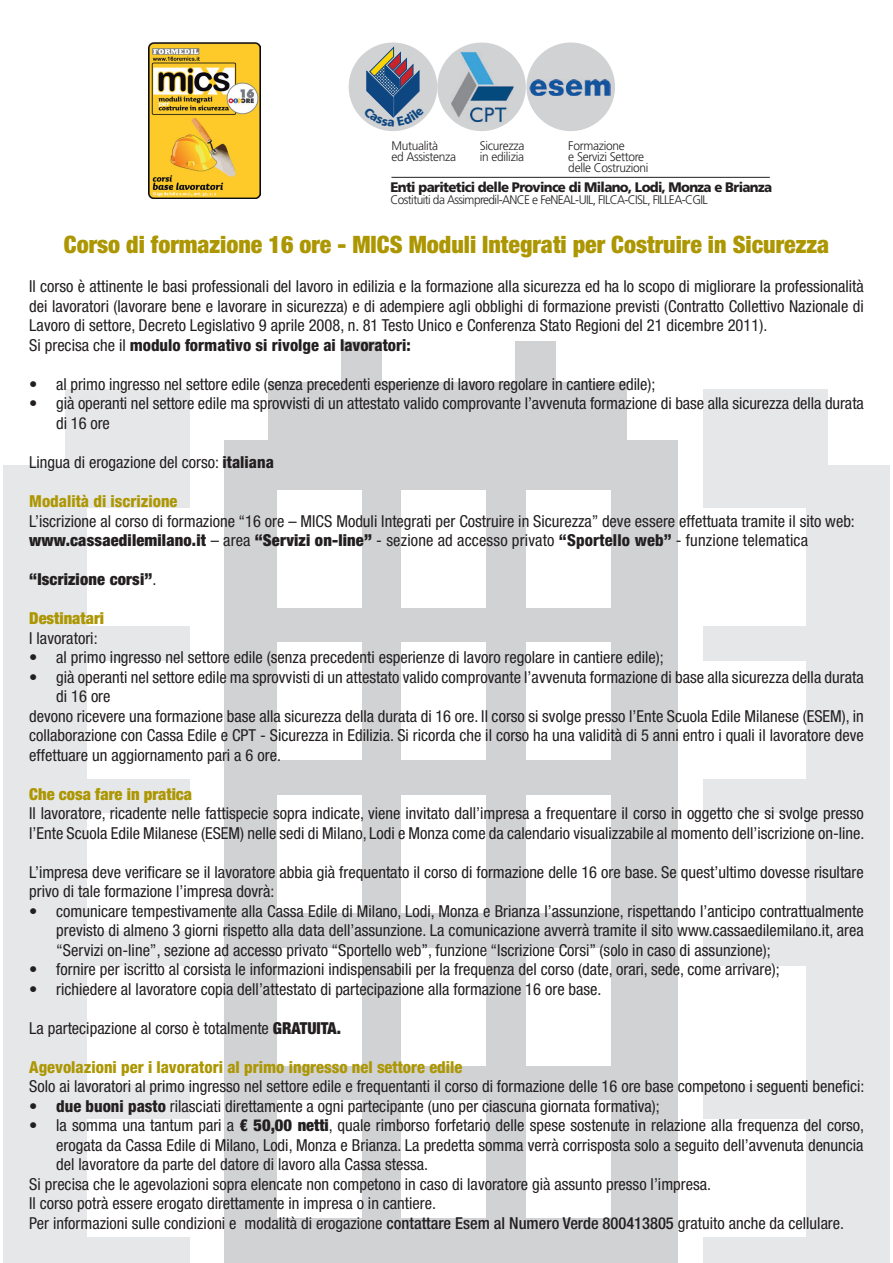
<style>
.page{position:relative;width:893px;height:1263px;background:#fff}
.page>*{position:absolute;margin:0;border:0;box-sizing:border-box;transform-origin:0 0}
.t1{font:900 condensed 24px "Helvetica Neue LT Std";color:#ac9601}
.t2{font:condensed 16.5px/19.5px "Helvetica Neue LT Std";color:#231f20}
.t3{font:800 condensed 16.5px "Helvetica Neue LT Std";color:#ac9601}
.t4{font:900 condensed 16.5px "Helvetica Neue LT Std";color:#ac9601}
.t5{font:900 condensed 16.5px "Helvetica Neue LT Std";letter-spacing:.01em;color:#231f20}
.t6{font:900 13.8px "Frutiger";letter-spacing:-.05em;color:#231f20;scale:.96 1}
.t7{font:300 12.45px/11.1px "Frutiger";letter-spacing:-.025em;color:#231f20;scale:.96 1}
.t8{font:300 12.45px "Frutiger";letter-spacing:-.05em;color:#231f20;scale:.96 1}
.s1{font-weight:800}
.s2{font-weight:900}
.s3{font-weight:400}
.s4{font-weight:500}
</style>
<div class="page">
<div style="left:224px;top:440px;width:454px;height:823px;background:#d1d2d4"></div>
<div style="left:268px;top:382px;width:359px;height:87px;background:#d1d2d4"></div>
<div style="left:341px;top:341px;width:41px;height:66px;background:#d1d2d4"></div>
<div style="left:515px;top:341px;width:40px;height:66px;background:#d1d2d4"></div>
<div style="left:277px;top:490px;width:84px;height:117px;background:#fff"></div>
<div style="left:277px;top:643px;width:84px;height:117px;background:#fff"></div>
<div style="left:277px;top:795px;width:84px;height:117px;background:#fff"></div>
<div style="left:277px;top:948px;width:84px;height:117px;background:#fff"></div>
<div style="left:277px;top:1101px;width:84px;height:117px;background:#fff"></div>
<div style="left:402px;top:490px;width:84px;height:117px;background:#fff"></div>
<div style="left:402px;top:643px;width:84px;height:117px;background:#fff"></div>
<div style="left:402px;top:795px;width:84px;height:117px;background:#fff"></div>
<div style="left:402px;top:948px;width:84px;height:117px;background:#fff"></div>
<div style="left:402px;top:1101px;width:84px;height:117px;background:#fff"></div>
<div style="left:526px;top:490px;width:84px;height:117px;background:#fff"></div>
<div style="left:526px;top:643px;width:84px;height:117px;background:#fff"></div>
<div style="left:526px;top:795px;width:84px;height:117px;background:#fff"></div>
<div style="left:526px;top:948px;width:84px;height:117px;background:#fff"></div>
<div style="left:526px;top:1101px;width:84px;height:117px;background:#fff"></div>
<div style="left:703px;top:466px;width:187px;height:797px;background:#e6e7e9"></div>
<div style="left:703px;top:389px;width:125px;height:113px;background:#e6e7e9"></div>
<div style="left:701px;top:508px;width:105px;height:117px;background:#fff"></div>
<div style="left:701px;top:661px;width:105px;height:117px;background:#fff"></div>
<div style="left:701px;top:814px;width:105px;height:117px;background:#fff"></div>
<div style="left:701px;top:966px;width:105px;height:117px;background:#fff"></div>
<div style="left:701px;top:1119px;width:105px;height:117px;background:#fff"></div>
<div style="left:3px;top:466px;width:187px;height:797px;background:#e6e7e9"></div>
<div style="left:65px;top:389px;width:125px;height:113px;background:#e6e7e9"></div>
<div style="left:87px;top:508px;width:104px;height:117px;background:#fff"></div>
<div style="left:87px;top:661px;width:104px;height:117px;background:#fff"></div>
<div style="left:87px;top:814px;width:104px;height:117px;background:#fff"></div>
<div style="left:87px;top:966px;width:104px;height:117px;background:#fff"></div>
<div style="left:87px;top:1119px;width:104px;height:117px;background:#fff"></div>
<img style="left:149px;top:42px;width:112px;height:157px">
<hr style="left:391px;top:177px;width:379px;height:1px;background:#231f20">
<div style="left:349px;top:43px;width:88px;height:88px;background:#d1d2d4;border-radius:50%"></div>
<div style="left:437px;top:43px;width:89px;height:88px;background:#d1d2d4;border-radius:50%"></div>
<div style="left:526px;top:43px;width:89px;height:88px;background:#d1d2d4;border-radius:50%"></div>
<img style="left:451px;top:52px;width:63px;height:70px">
<img style="left:530px;top:80px;width:80px;height:16px">
<svg style="left:363px;top:47px;width:61px;height:80px"></svg>
<p class="t7" style="left:391px;top:140px;width:69px">Mutualità<br>ed Assistenza</p>
<p class="t7" style="left:480px;top:140px;width:48px">Sicurezza in edilizia</p>
<p class="t7" style="left:568px;top:140px;width:85px">Formazione<br>e Servizi Settore delle Costruzioni</p>
<p class="t6" style="left:390px;top:178px;width:399px">Enti paritetici delle Province di Milano, Lodi, Monza e Brianza</p>
<p class="t8" style="left:390px;top:193px;width:332px">Costituiti da Assimpredil-ANCE e FeNEAL-UIL, FILCA-CISL, FILLEA-CGIL</p>
<h1 class="t1" style="left:64px;top:230px;width:767px">Corso di formazione 16 ore - MICS Moduli Integrati per Costruire in Sicurezza</h1>
<p class="t2" style="left:29px;top:277px;width:836px">Il corso è attinente le basi professionali del lavoro in edilizia e la formazione alla sicurezza ed ha lo scopo di migliorare la professionalità dei lavoratori (lavorare bene e lavorare in sicurezza) e di adempiere agli obblighi di formazione previsti (Contratto Collettivo Nazionale di Lavoro di settore, Decreto Legislativo 9 aprile 2008, n. 81 Testo Unico e Conferenza Stato Regioni del 21 dicembre 2011).<br>Si precisa che il <span class="s1">modulo formativo si rivolge ai lavoratori:</span></p>
<p class="t2" style="left:29px;top:374px;width:628px">• al primo ingresso nel settore edile (senza precedenti esperienze di lavoro regolare in cantiere edile);</p>
<p class="t2" style="left:56px;top:394px;width:809px;text-indent:-27px">• già operanti nel settore edile ma sprovvisti di un attestato valido comprovante l’avvenuta formazione di base alla sicurezza della durata di 16 ore</p>
<p class="t2" style="left:29px;top:452px;width:246px">Lingua di erogazione del corso: <span class="s1">italiana</span></p>
<p class="t3" style="left:29px;top:491px;width:150px">Modalità di iscrizione</p>
<p class="t2" style="left:29px;top:511px;width:827px">L’iscrizione al corso di formazione “16 ore – MICS Moduli Integrati per Costruire in Sicurezza” deve essere effettuata tramite il sito web: <span class="s2">www.cassaedilemilano.it</span> – area <span class="s2">“Servizi on-line”</span> - sezione ad accesso privato <span class="s1">“Sportello web”</span> - funzione telematica</p>
<p class="t5" style="left:29px;top:569px;width:129px">“Iscrizione corsi”<span class="s3">.</span></p>
<p class="t4" style="left:29px;top:608px;width:76px">Destinatari</p>
<p class="t2" style="left:29px;top:628px;width:70px">I lavoratori:</p>
<p class="t2" style="left:29px;top:647px;width:636px">• al primo ingresso nel settore edile (senza precedenti esperienze di lavoro regolare in cantiere edile);</p>
<p class="t2" style="left:29px;top:667px;width:836px">• già operanti nel settore edile ma sprovvisti di un attestato valido comprovante l’avvenuta formazione di base alla sicurezza della durata</p>
<p class="t2" style="left:56px;top:686px;width:56px">di 16 ore</p>
<p class="t2" style="left:29px;top:706px;width:836px">devono ricevere una formazione base alla sicurezza della durata di 16 ore. Il corso si svolge presso l’Ente Scuola Edile Milanese (ESEM), in</p>
<p class="t2" style="left:29px;top:725px;width:836px">collaborazione con Cassa Edile e CPT - Sicurezza in Edilizia. Si ricorda che il corso ha una validità di 5 anni entro i quali il lavoratore deve</p>
<p class="t2" style="left:29px;top:745px;width:253px">effettuare un aggiornamento pari a 6 ore.</p>
<p class="t4" style="left:29px;top:783px;width:164px">Che cosa fare in pratica</p>
<p class="t2" style="left:29px;top:803px;width:837px">Il lavoratore, ricadente nelle fattispecie sopra indicate, viene invitato dall’impresa a frequentare il corso in oggetto che si svolge presso l’Ente Scuola Edile Milanese (ESEM) nelle sedi di Milano, Lodi e Monza come da calendario visualizzabile al momento dell’iscrizione on-line.</p>
<p class="t2" style="left:29px;top:862px;width:836px">L’impresa deve verificare se il lavoratore abbia già frequentato il corso di formazione delle 16 ore base. Se quest’ultimo dovesse risultare privo di tale formazione l’impresa dovrà:</p>
<p class="t2" style="left:56px;top:901px;width:809px;text-align:justify;text-indent:-27px">• comunicare tempestivamente alla Cassa Edile di Milano, Lodi, Monza e Brianza l’assunzione, rispettando l’anticipo contrattualmente previsto di almeno 3 giorni rispetto alla data dell’assunzione. La comunicazione avverrà tramite il sito www.cassaedilemilano.it, area “Servizi on-line”, sezione ad accesso privato “Sportello web”, funzione “Iscrizione Corsi” (solo in caso di assunzione);</p>
<p class="t2" style="left:29px;top:959px;width:752px">• fornire per iscritto al corsista le informazioni indispensabili per la frequenza del corso (date, orari, sede, come arrivare);</p>
<p class="t2" style="left:29px;top:979px;width:574px">• richiedere al lavoratore copia dell’attestato di partecipazione alla formazione 16 ore base.</p>
<p class="t2" style="left:29px;top:1018px;width:313px">La partecipazione al corso è totalmente <span class="s2">GRATUITA.</span></p>
<p class="t3" style="left:29px;top:1056px;width:435px">Agevolazioni per i lavoratori al primo ingresso nel settore edile</p>
<p class="t2" style="left:29px;top:1076px;width:837px">Solo ai lavoratori al primo ingresso nel settore edile e frequentanti il corso di formazione delle 16 ore base competono i seguenti benefici:</p>
<p class="t2" style="left:29px;top:1096px;width:632px"><span class="s1">• due buoni pasto</span> rilasciati direttamente a ogni partecipante (uno per ciascuna giornata formativa);</p>
<p class="t2" style="left:29px;top:1115px;width:836px">• la somma una tantum pari a <span class="s2">€ 50,00 netti</span>, quale rimborso forfetario delle spese sostenute in relazione alla frequenza del corso,</p>
<p class="t2" style="left:56px;top:1135px;width:809px">erogata da Cassa Edile di Milano, Lodi, Monza e Brianza. La predetta somma verrà corrisposta solo a seguito dell’avvenuta denuncia</p>
<p class="t2" style="left:56px;top:1154px;width:373px">del lavoratore da parte del datore di lavoro alla Cassa stessa.</p>
<p class="t2" style="left:29px;top:1174px;width:683px">Si precisa che le agevolazioni sopra elencate non competono in caso di lavoratore già assunto presso l’impresa.</p>
<p class="t2" style="left:29px;top:1193px;width:408px">Il corso potrà essere erogato direttamente in impresa o in cantiere.</p>
<p class="t2" style="left:29px;top:1213px;width:816px">Per informazioni sulle condizioni e modalità di erogazione <span class="s4">contattare Esem al Numero Verde 800413805</span> gratuito anche da cellulare.</p>
</div>
